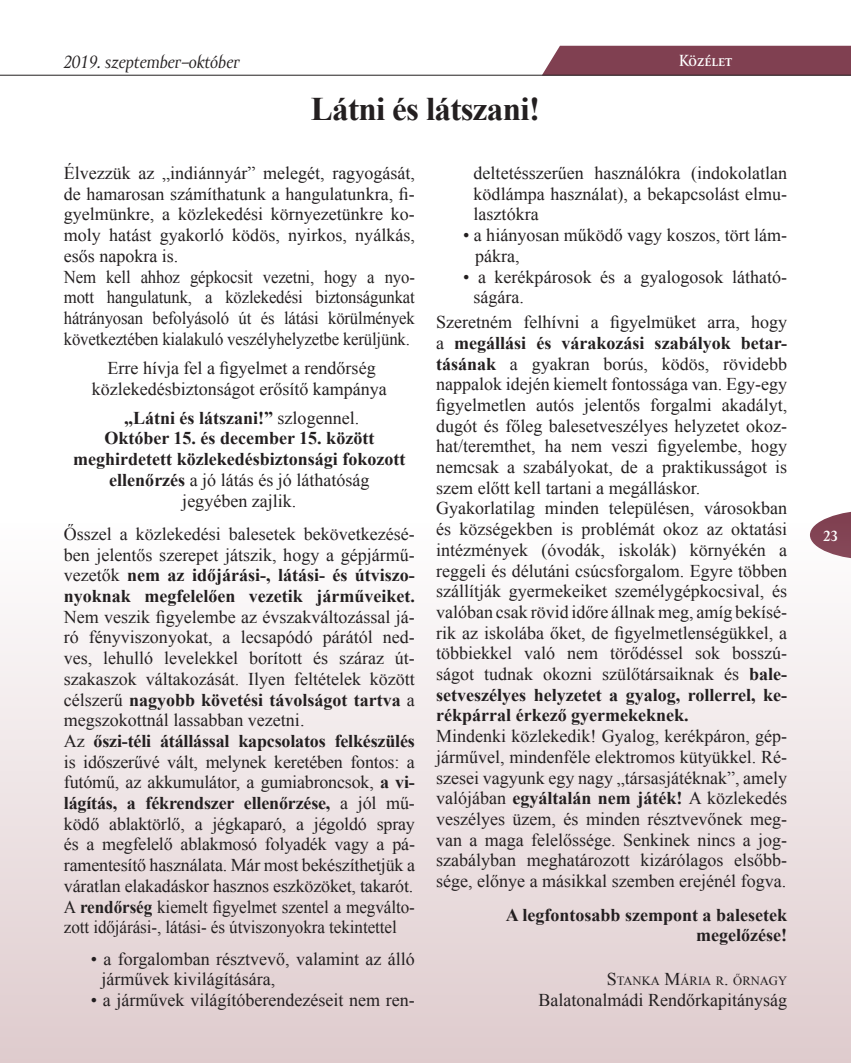
<style>
.page{position:relative;width:851px;height:1063px;background:#fff}
.page>*{position:absolute;margin:0;border:0;box-sizing:border-box;transform-origin:0 0}
.t1{font:700 33px "Times New Roman";letter-spacing:-.02em;color:#231f20}
.t2{font:18px/20.7px "Times New Roman";color:#231f20}
.t3{font:700 18px/20.7px "Times New Roman";color:#231f20;text-align:center}
.t4{font:italic 18px "Amor Serif Pro";color:#231f20}
.t5{font:16.5px "Amor Serif Text Pro";color:#fff}
.t6{font:700 15px "Amor Serif Pro";color:#fff}
.t7{font:12.6px "Times New Roman";color:#231f20}
.s1{font-weight:400}
.s2{font-weight:700}
.s3{font-size:18px}
</style>
<div class="page">
<svg style="left:816px;top:512px;width:34px;height:12px"></svg>
<div style="left:0;top:524px;width:850px;height:539px;background:linear-gradient(to bottom,#fdfcfd,#dfccce)"></div>
<div style="left:541px;top:46px;width:309px;height:29px;background:#804051"></div>
<hr style="left:0;top:75px;width:850px;height:1px;background:#231f20">
<p class="t4" style="left:63px;top:52px;width:178px">2019. szeptember–október</p>
<p class="t5" style="left:679px;top:52px;width:54px">Közélet</p>
<h1 class="t1" style="left:311px;top:86px;width:230px">Látni és látszani!</h1>
<p class="t2" style="left:64px;top:162px;width:352px">Élvezzük az „indiánnyár” melegét, ragyogását, de hamarosan számíthatunk a hangulatunkra, fi&shy;gyelmünkre, a közlekedési környezetünkre ko&shy;moly hatást gyakorló ködös, nyirkos, nyálkás, esős napokra is.<br>Nem kell ahhoz gépkocsit vezetni, hogy a nyo&shy;mott hangulatunk, a közlekedési biztonságunkat hátrányosan befolyásoló út és látási körülmények következtében kialakuló veszélyhelyzetbe kerüljünk.</p>
<p class="t2" style="left:92px;top:357px;width:296px;text-align:center">Erre hívja fel a figyelmet a rendőrség közlekedésbiztonságot erősítő kampánya</p>
<p class="t3" style="left:73px;top:407px;width:333px">„Látni és látszani!” <span class="s1">szlogennel.<br></span>Október 15. és december 15. között meghirdetett közlekedésbiztonsági fokozott ellenőrzés <span class="s1">a jó látás és jó láthatóság<br>jegyében zajlik.</span></p>
<p class="t2" style="left:64px;top:523px;width:352px;text-align:justify">Ősszel a közlekedési balesetek bekövetkezésé&shy;ben jelentős szerepet játszik, hogy a gépjármű&shy;vezetők <span class="s2">nem az időjárási-, látási- és útviszo&shy;nyoknak megfelelően vezetik járműveiket.</span></p>
<p class="t2" style="left:64px;top:606px;width:352px">Nem veszik figyelembe az évszakváltozással já&shy;ró fényviszonyokat, a lecsapódó párától ned&shy;ves, lehulló levelekkel borított és száraz út&shy;szakaszok váltakozását. Ilyen feltételek között célszerű <span class="s2">nagyobb követési távolságot tartva</span> a megszokottnál lassabban vezetni.<br>Az <span class="s2">őszi-téli átállással kapcsolatos felkészülés </span>is időszerűvé vált, melynek keretében fontos: a futómű, az akkumulátor, a gumiabroncsok, <span class="s2">a vi&shy;lágítás, a fékrendszer ellenőrzése,</span> a jól mű&shy;ködő ablaktörlő, a jégkaparó, a jégoldó spray és a megfelelő ablakmosó folyadék vagy a pá&shy;ramentesítő használata. Már most bekészíthetjük a váratlan elakadáskor hasznos eszközöket, takarót.<br>A <span class="s2">rendőrség</span> kiemelt figyelmet szentel a megválto&shy;zott időjárási-, látási- és útviszonyokra tekintettel</p>
<p class="t2" style="left:101px;top:948px;width:315px;text-indent:-10px">• a forgalomban résztvevő, valamint az álló járművek kivilágítására,</p>
<p class="t2" style="left:91px;top:989px;width:325px">• a járművek világítóberendezéseit nem ren-</p>
<p class="t2" style="left:473px;top:162px;width:315px;text-align:justify">deltetésszerűen használókra (indokolatlan ködlámpa használat), a bekapcsolást elmu&shy;lasztókra</p>
<p class="t2" style="left:475px;top:224px;width:313px;text-indent:-12px">• a hiányosan működő vagy koszos, tört lám&shy;pákra,</p>
<p class="t2" style="left:473px;top:266px;width:315px;text-indent:-10px">• a kerékpárosok és a gyalogosok látható&shy;ságára.</p>
<p class="t2" style="left:436px;top:312px;width:352px">Szeretném felhívni a figyelmüket arra, hogy a <span class="s2">megállási és várakozási szabályok betar&shy;tásának</span> a gyakran borús, ködös, rövidebb nappalok idején kiemelt fontossága van. Egy-egy figyelmetlen autós jelentős forgalmi akadályt, dugót és főleg balesetveszélyes helyzetet okoz&shy;hat/teremthet, ha nem veszi figyelembe, hogy nemcsak a szabályokat, de a praktikusságot is szem előtt kell tartani a megálláskor.<br>Gyakorlatilag minden településen, városokban és községekben is problémát okoz az oktatási intézmények (óvodák, iskolák) környékén a reggeli és délutáni csúcsforgalom. Egyre többen szállítják gyermekeiket személygépkocsival, és valóban csak rövid időre állnak meg, amíg bekísé&shy;rik az iskolába őket, de figyelmetlenségükkel, a többiekkel való nem törődéssel sok bosszú&shy;ságot tudnak okozni szülőtársaiknak és <span class="s2">bale&shy;setveszélyes helyzetet a gyalog, rollerrel, ke&shy;rékpárral érkező gyermekeknek.</span></p>
<p class="t2" style="left:436px;top:726px;width:352px;text-align:justify">Mindenki közlekedik! Gyalog, kerékpáron, gép&shy;járművel, mindenféle elektromos kütyükkel. Ré&shy;szesei vagyunk egy nagy „társasjátéknak”, amely valójában <span class="s2">egyáltalán nem játék!</span> A közlekedés veszélyes üzem, és minden résztvevőnek meg&shy;van a maga felelőssége. Senkinek nincs a jog&shy;szabályban meghatározott kizárólagos elsőbb&shy;sége, előnye a másikkal szemben erejénél fogva.</p>
<p class="t3" style="left:506px;top:904px;width:283px;text-align:right">A legfontosabb szempont a balesetek megelőzése!</p>
<p class="t7" style="left:606px;top:973px;width:182px"><span class="s3">S</span> TANKA <span class="s3">M</span>ÁRIA R<span class="s3">.</span> ŐRNAGY</p>
<p class="t2" style="left:538px;top:989px;width:250px">Balatonalmádi Rendőrkapitányság</p>
<p class="t6" style="left:823px;top:528px;width:16px">23</p>
</div>
